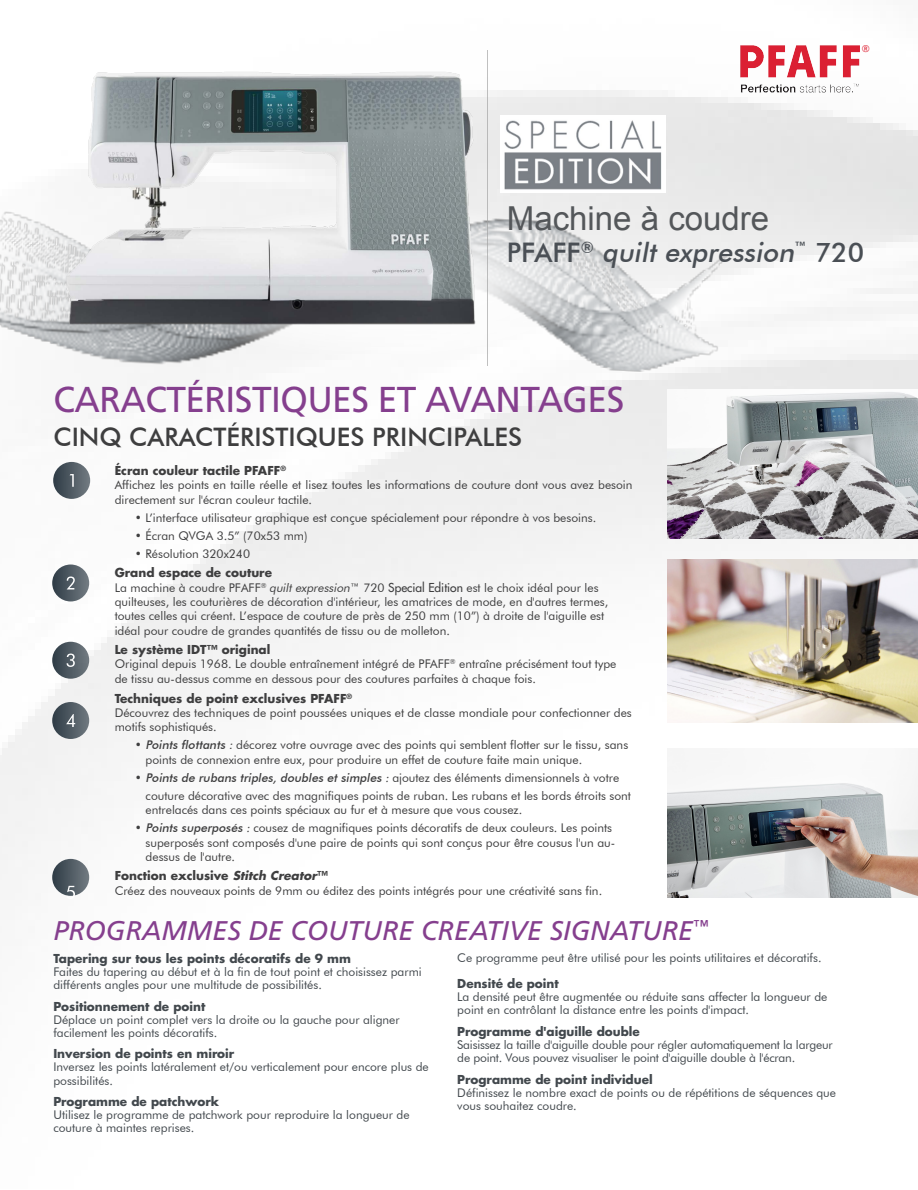
<style>
.page{position:relative;width:918px;height:1190px;background:#fff}
.page>*{position:absolute;margin:0;border:0;box-sizing:border-box;transform-origin:0 0}
.Callout_copy_7pt{font:36px "Frutiger LT Std";letter-spacing:-.015em;color:#853f8e}
.t1{font:33px "Arial";color:#54575a}
.Callout_copy_7pt-2{font:italic 27px "Frutiger LT Std";color:#853f8e}
.t2{font:italic 500 27px "Futura BT";color:#4a4f55}
.Callout_copy_7pt-3{font:500 25.5px "Futura BT";color:#3e3e3f}
._7pt_body{font:12px/14.4px "Futura BT";color:#3e3e3f}
._7pt_body-2{font:12px/13px "Futura BT";color:#42484d}
.Callout_copy_7pt-4{font:12px/14.4px "Futura BT";color:#3e3e3f}
._7pt_body-3{font:700 12px "Futura Std";color:#42484d}
._7pt_body-4{font:700 12px "Futura Std";color:#3e3e3f}
.Callout_copy_7pt-5{font:700 12px "Futura Std";color:#3e3e3f}
.t3{font:9.6px "Open Sans";color:#dd2032}
.s1{font-style:normal}
.s2{font-family:"Futura Std";font-weight:700}
.s3{font-style:italic}
.s4{font-family:"Futura Std";font-weight:500}
.s5{font-weight:500;font-style:italic}
</style>
<div class="page">
<img style="left:0;top:50px;width:918px;height:848px">
<img style="left:0;top:138px;width:874px;height:285px">
<svg style="left:153px;top:203px;width:463px;height:158px"></svg>
<img style="left:733px;top:45px;width:132px;height:51px">
<svg style="left:52px;top:859px;width:37px;height:37px"></svg>
<svg style="left:66px;top:886px;width:9px;height:12px"></svg>
<svg style="left:52px;top:702px;width:37px;height:37px"></svg>
<svg style="left:66px;top:714px;width:9px;height:13px"></svg>
<svg style="left:52px;top:642px;width:37px;height:37px"></svg>
<svg style="left:67px;top:654px;width:8px;height:13px"></svg>
<svg style="left:52px;top:564px;width:37px;height:37px"></svg>
<svg style="left:67px;top:576px;width:8px;height:13px"></svg>
<svg style="left:53px;top:462px;width:37px;height:37px"></svg>
<svg style="left:70px;top:474px;width:4px;height:13px"></svg>
<img style="left:667px;top:749px;width:251px;height:148px">
<img style="left:667px;top:389px;width:251px;height:149px">
<img style="left:667px;top:559px;width:251px;height:163px">
<img style="left:500px;top:116px;width:165px;height:76px">
<img style="left:38px;top:51px;width:449px;height:314px">
<p class="t3" style="left:861px;top:42px;width:10px">®</p>
<p class="t1" style="left:507px;top:197px;width:264px">Machine à coudre</p>
<p class="t2" style="left:507px;top:236px;width:359px"><span class="s1">P FA F F</span> <sup>®</sup> quilt expression<sup>™</sup> <span class="s1">7 2 0</span></p>
<p class="Callout_copy_7pt" style="left:53px;top:379px;width:572px">CARACTÉRISTIQUES ET AVANTAGES</p>
<p class="Callout_copy_7pt-3" style="left:53px;top:422px;width:470px">CINQ CARACTÉRISTIQUES PRINCIPALES</p>
<p class="Callout_copy_7pt-5" style="left:115px;top:462px;width:173px">Écran couleur tactile PFAFF<sup>®</sup></p>
<p class="Callout_copy_7pt-4" style="left:115px;top:478px;width:519px">Affichez les points en taille réelle et lisez toutes les informations de couture dont vous avez besoin directement sur l'écran couleur tactile.</p>
<p class="Callout_copy_7pt-4" style="left:135px;top:510px;width:463px">• L’interface utilisateur graphique est conçue spécialement pour répondre à vos besoins.</p>
<p class="Callout_copy_7pt-4" style="left:135px;top:528px;width:174px">• Écran QVGA 3.5” (70x53 mm)</p>
<p class="Callout_copy_7pt-4" style="left:135px;top:546px;width:117px">• Résolution 320x240</p>
<p class="_7pt_body" style="left:115px;top:566px;width:495px"><span class="s2">Grand espace de couture<br></span>La machine à coudre PFAFF<sup>®</sup> <span class="s3">quilt expression</span>™ 720 <span class="s4">Special Edition</span> est le choix idéal pour les quilteuses, les couturières de décoration d'intérieur, les amatrices de mode, en d'autres termes, toutes celles qui créent. L’espace de couture de près de 250 mm (10”) à droite de l'aiguille est idéal pour coudre de grandes quantités de tissu ou de molleton.</p>
<p class="_7pt_body" style="left:115px;top:643px;width:503px"><span class="s2">Le système IDT™ original<br></span>Original depuis 1968. Le double entraînement intégré de PFAFF<sup>®</sup> entraîne précisément tout type de tissu au-dessus comme en dessous pour des coutures parfaites à chaque fois.</p>
<p class="_7pt_body" style="left:115px;top:691px;width:518px"><span class="s2">Techniques de point exclusives PFAFF</span><sup>®<br></sup>Découvrez des techniques de point poussées uniques et de classe mondiale pour confectionner des motifs sophistiqués.</p>
<p class="_7pt_body" style="left:146px;top:738px;width:484px;text-indent:-11px">• <span class="s5">Points flottants:</span> décorez votre ouvrage avec des points qui semblent flotter sur le tissu, sans points de connexion entre eux, pour produire un effet de couture faite main unique.</p>
<p class="_7pt_body" style="left:146px;top:768px;width:487px;line-height:18px;text-indent:-11px">• <span class="s5">Points de rubans triples, doubles et simples</span><span class="s3">:</span> ajoutez des éléments dimensionnels à votre couture décorative avec des magnifiques points de ruban. Les rubans et les bords étroits sont</p>
<p class="_7pt_body" style="left:146px;top:803px;width:378px">entrelacés dans ces points spéciaux au fur et à mesure que vous cousez.</p>
<p class="_7pt_body" style="left:146px;top:821px;width:471px;text-indent:-11px">• <span class="s5">Points superposés</span><span class="s3">:</span> cousez de magnifiques points décoratifs de deux couleurs. Les points superposés sont composés d'une paire de points qui sont conçus pour être cousus l'un au&shy;dessus de l'autre.</p>
<p class="_7pt_body-4" style="left:115px;top:868px;width:215px">Fonction exclusive <span class="s3">Stitch Creator</span>™</p>
<p class="_7pt_body" style="left:115px;top:883px;width:489px">Créez des nouveaux points de 9mm ou éditez des points intégrés pour une créativité sans fin.</p>
<p class="Callout_copy_7pt-2" style="left:53px;top:915px;width:657px">PROGRAMMES DE COUTURE CREATIVE SIGNATURE<sup>™</sup></p>
<p class="_7pt_body-3" style="left:53px;top:951px;width:299px">Tapering sur tous les points décoratifs de 9 mm</p>
<p class="_7pt_body-2" style="left:53px;top:965px;width:370px">Faites du tapering au début et à la fin de tout point et choisissez parmi différents angles pour une multitude de possibilités.</p>
<p class="_7pt_body-3" style="left:53px;top:998px;width:153px">Positionnement de point</p>
<p class="_7pt_body-2" style="left:53px;top:1013px;width:348px">Déplace un point complet vers la droite ou la gauche pour aligner facilement les points décoratifs.</p>
<p class="_7pt_body-3" style="left:53px;top:1046px;width:182px">Inversion de points en miroir</p>
<p class="_7pt_body-2" style="left:53px;top:1061px;width:377px">Inversez les points latéralement et/ou verticalement pour encore plus de possibilités.</p>
<p class="_7pt_body-3" style="left:53px;top:1094px;width:167px">Programme de patchwork</p>
<p class="_7pt_body-2" style="left:53px;top:1108px;width:358px">Utilisez le programme de patchwork pour reproduire la longueur de couture à maintes reprises.</p>
<p class="_7pt_body-2" style="left:457px;top:951px;width:366px">Ce programme peut être utilisé pour les points utilitaires et décoratifs.</p>
<p class="_7pt_body-3" style="left:457px;top:976px;width:103px">Densité de point</p>
<p class="_7pt_body-2" style="left:457px;top:991px;width:371px">La densité peut être augmentée ou réduite sans affecter la longueur de point en contrôlant la distance entre les points d'impact.</p>
<p class="_7pt_body-3" style="left:457px;top:1024px;width:184px">Programme d'aiguille double</p>
<p class="_7pt_body-2" style="left:457px;top:1038px;width:377px">Saisissez la taille d'aiguille double pour régler automatiquement la largeur de point. Vous pouvez visualiser le point d'aiguille double à l'écran.</p>
<p class="_7pt_body-3" style="left:457px;top:1071px;width:197px">Programme de point individuel</p>
<p class="_7pt_body-2" style="left:457px;top:1086px;width:380px">Définissez le nombre exact de points ou de répétitions de séquences que vous souhaitez coudre.</p>
</div>
